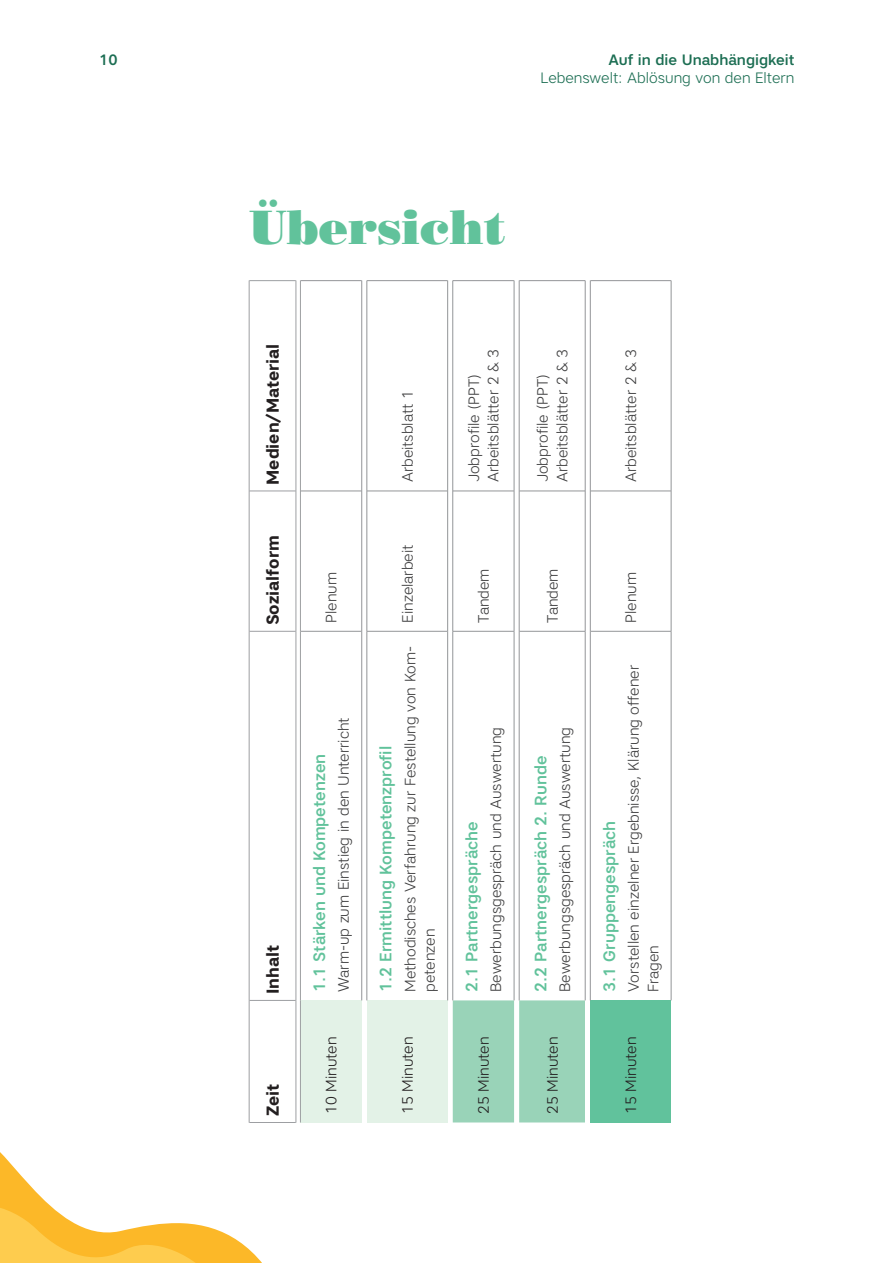
<style>
.page{position:relative;width:893px;height:1263px;background:#fff}
.page>*{position:absolute;margin:0;border:0;box-sizing:border-box;transform-origin:0 0}
.t1{font:48px "Bodoni Std Poster";color:#61c29b}
.t2{font:700 17.25px "Artico";color:#231f20}
.t3{font:500 16.5px "Artico";color:#61c29b}
.t4{font:300 15px/19.5px "Artico";color:#3e3e3f}
.t5{font:300 15px "Artico";color:#231f20}
.t6{font:300 15px "Artico";color:#1c6e53}
.t7{font:500 15px "Artico";color:#1c6e53}
</style>
<div class="page">
<svg style="left:0;top:1152px;width:262px;height:111px"></svg>
<svg style="left:250px;top:281px;width:117px;height:841px"></svg>
<div style="left:300px;top:1000px;width:62px;height:122px;background:#e3f2e7"></div>
<div style="left:367px;top:1000px;width:81px;height:122px;background:#e3f2e7"></div>
<svg style="left:453px;top:281px;width:137px;height:841px"></svg>
<div style="left:590px;top:1000px;width:81px;height:122px;background:#61c29c"></div>
<hr style="left:301px;top:631px;width:61px;height:1px;background:#939598">
<hr style="left:301px;top:491px;width:61px;height:1px;background:#939598">
<hr style="left:361px;top:631px;width:1px;height:369px;background:#939598">
<hr style="left:361px;top:491px;width:1px;height:140px;background:#939598">
<hr style="left:361px;top:280px;width:1px;height:211px;background:#939598">
<hr style="left:367px;top:631px;width:1px;height:369px;background:#939598">
<hr style="left:367px;top:491px;width:1px;height:140px;background:#939598">
<hr style="left:367px;top:631px;width:80px;height:1px;background:#939598">
<hr style="left:367px;top:280px;width:1px;height:211px;background:#939598">
<hr style="left:367px;top:491px;width:80px;height:1px;background:#939598">
<hr style="left:447px;top:631px;width:1px;height:369px;background:#939598">
<hr style="left:447px;top:491px;width:1px;height:140px;background:#939598">
<hr style="left:447px;top:280px;width:1px;height:211px;background:#939598">
<hr style="left:452px;top:631px;width:1px;height:369px;background:#939598">
<hr style="left:452px;top:491px;width:1px;height:140px;background:#939598">
<hr style="left:453px;top:631px;width:61px;height:1px;background:#939598">
<hr style="left:452px;top:280px;width:1px;height:211px;background:#939598">
<hr style="left:453px;top:491px;width:61px;height:1px;background:#939598">
<hr style="left:514px;top:631px;width:1px;height:369px;background:#939598">
<hr style="left:514px;top:491px;width:1px;height:140px;background:#939598">
<hr style="left:514px;top:280px;width:1px;height:211px;background:#939598">
<hr style="left:519px;top:631px;width:66px;height:1px;background:#939598">
<hr style="left:519px;top:491px;width:66px;height:1px;background:#939598">
<hr style="left:590px;top:631px;width:81px;height:1px;background:#939598">
<hr style="left:590px;top:491px;width:81px;height:1px;background:#939598">
<hr style="left:671px;top:631px;width:1px;height:369px;background:#939598">
<hr style="left:671px;top:491px;width:1px;height:140px;background:#939598">
<hr style="left:671px;top:280px;width:1px;height:211px;background:#939598">
<hr style="left:301px;top:280px;width:61px;height:1px;background:#939598">
<hr style="left:367px;top:280px;width:80px;height:1px;background:#939598">
<hr style="left:453px;top:280px;width:61px;height:1px;background:#939598">
<hr style="left:519px;top:280px;width:66px;height:1px;background:#939598">
<hr style="left:590px;top:280px;width:81px;height:1px;background:#939598">
<hr style="left:519px;top:631px;width:1px;height:369px;background:#939598">
<hr style="left:519px;top:491px;width:1px;height:140px;background:#939598">
<hr style="left:519px;top:280px;width:1px;height:211px;background:#939598">
<hr style="left:585px;top:631px;width:1px;height:369px;background:#939598">
<hr style="left:585px;top:491px;width:1px;height:140px;background:#939598">
<hr style="left:585px;top:280px;width:1px;height:211px;background:#939598">
<hr style="left:590px;top:631px;width:1px;height:369px;background:#939598">
<hr style="left:590px;top:491px;width:1px;height:140px;background:#939598">
<hr style="left:590px;top:280px;width:1px;height:211px;background:#939598">
<hr style="left:249px;top:1000px;width:47px;height:1px;background:#9d9fa2">
<hr style="left:249px;top:631px;width:47px;height:1px;background:#9d9fa2">
<hr style="left:249px;top:491px;width:47px;height:1px;background:#9d9fa2">
<hr style="left:249px;top:1000px;width:1px;height:123px;background:#9d9fa2">
<hr style="left:249px;top:1122px;width:47px;height:1px;background:#9d9fa2">
<hr style="left:249px;top:631px;width:1px;height:369px;background:#9d9fa2">
<hr style="left:249px;top:491px;width:1px;height:140px;background:#9d9fa2">
<hr style="left:249px;top:280px;width:1px;height:211px;background:#9d9fa2">
<hr style="left:249px;top:280px;width:47px;height:1px;background:#9d9fa2">
<hr style="left:296px;top:1000px;width:1px;height:123px;background:#9d9fa2">
<hr style="left:296px;top:631px;width:1px;height:369px;background:#9d9fa2">
<hr style="left:296px;top:491px;width:1px;height:140px;background:#9d9fa2">
<hr style="left:296px;top:280px;width:1px;height:211px;background:#9d9fa2">
<hr style="left:300px;top:1000px;width:1px;height:122px;background:#9d9fa2">
<hr style="left:300px;top:631px;width:1px;height:369px;background:#9d9fa2">
<hr style="left:300px;top:491px;width:1px;height:140px;background:#9d9fa2">
<hr style="left:300px;top:280px;width:1px;height:211px;background:#9d9fa2">
<p class="t7" style="left:99px;top:50px;width:20px">10</p>
<p class="t7" style="left:608px;top:50px;width:188px">Auf in die Unabhängigkeit</p>
<p class="t6" style="left:540px;top:68px;width:256px">Lebenswelt: Ablösung von den Eltern</p>
<h1 class="t1" style="left:249px;top:198px;width:257px">Übersicht</h1>
<p class="t2" style="left:261px;top:485px;width:143px;rotate:-90deg">Medien/Material</p>
<p class="t2" style="left:261px;top:625px;width:91px;rotate:-90deg">Sozialform</p>
<p class="t2" style="left:261px;top:994px;width:51px;rotate:-90deg">Inhalt</p>
<p class="t2" style="left:261px;top:1116px;width:34px;rotate:-90deg">Zeit</p>
<p class="t4" style="left:321px;top:623px;width:52px;rotate:-90deg">Plenum</p>
<p class="t3" style="left:309px;top:992px;width:240px;rotate:-90deg">1.1 Stärken und Kompetenzen</p>
<p class="t4" style="left:334px;top:992px;width:276px;rotate:-90deg">Warm-up zum Einstieg in den Unterricht</p>
<p class="t5" style="left:322px;top:1114px;width:79px;rotate:-90deg">10 Minuten</p>
<p class="t4" style="left:397px;top:482px;width:94px;rotate:-90deg">Arbeitsblatt 1</p>
<p class="t4" style="left:397px;top:623px;width:80px;rotate:-90deg">Einzelarbeit</p>
<p class="t3" style="left:375px;top:992px;width:248px;rotate:-90deg">1.2 Ermittlung Kompetenzprofil</p>
<p class="t4" style="left:400px;top:992px;width:348px;rotate:-90deg">Methodisches Verfahrung zur Festellung von Kom&shy;petenzen</p>
<p class="t5" style="left:398px;top:1114px;width:79px;rotate:-90deg">15 Minuten</p>
<p class="t4" style="left:464px;top:482px;width:135px;rotate:-90deg">Jobprofile (PPT)<br>Arbeitsblätter 2 &amp; 3</p>
<p class="t4" style="left:474px;top:623px;width:56px;rotate:-90deg">Tandem</p>
<p class="t3" style="left:461px;top:992px;width:172px;rotate:-90deg">2.1 Partnergespräche</p>
<p class="t4" style="left:486px;top:992px;width:267px;rotate:-90deg">Bewerbungsgespräch und Auswertung</p>
<p class="t5" style="left:474px;top:1114px;width:79px;rotate:-90deg">25 Minuten</p>
<p class="t4" style="left:533px;top:482px;width:135px;rotate:-90deg">Jobprofile (PPT)<br>Arbeitsblätter 2 &amp; 3</p>
<p class="t4" style="left:542px;top:623px;width:56px;rotate:-90deg">Tandem</p>
<p class="t3" style="left:530px;top:992px;width:238px;rotate:-90deg">2.2 Partnergespräch 2. Runde</p>
<p class="t4" style="left:555px;top:992px;width:267px;rotate:-90deg">Bewerbungsgespräch und Auswertung</p>
<p class="t5" style="left:543px;top:1114px;width:79px;rotate:-90deg">25 Minuten</p>
<p class="t4" style="left:621px;top:482px;width:135px;rotate:-90deg">Arbeitsblätter 2 &amp; 3</p>
<p class="t4" style="left:621px;top:623px;width:52px;rotate:-90deg">Plenum</p>
<p class="t3" style="left:598px;top:992px;width:172px;rotate:-90deg">3.1 Gruppengespräch</p>
<p class="t4" style="left:623px;top:992px;width:328px;rotate:-90deg">Vorstellen einzelner Ergebnisse, Klärung offener<br>Fragen</p>
<p class="t5" style="left:621px;top:1114px;width:79px;rotate:-90deg">15 Minuten</p>
</div>
